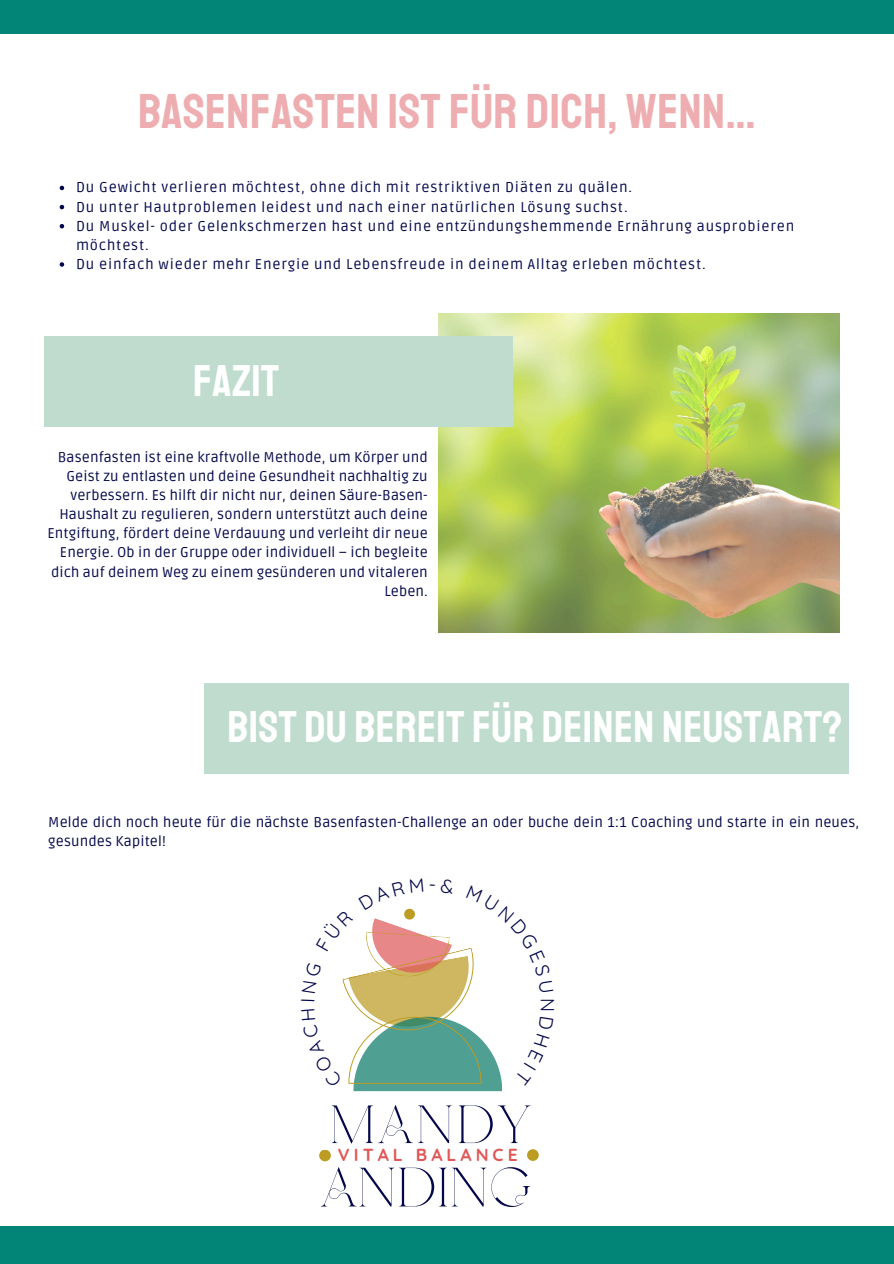
<style>
.page{position:relative;width:894px;height:1264px;background:#fff}
.page>*{position:absolute;margin:0;border:0;box-sizing:border-box;transform-origin:0 0}
.t1{font:55.2px "Sirenik";color:#04084b}
.t2{font:53.55px "Sirenik";letter-spacing:.04em;color:#04084b}
.t3{font:49.5px "Staatliches";letter-spacing:.01em;color:#eeadb0}
.t4{font:45px "Staatliches";letter-spacing:.01em;color:#fff}
.t5{font:19.05px "Quicksand";color:#04084b}
.t6{font:700 17.55px "Quicksand";letter-spacing:.23em;color:#e05858}
.t7{font:14.25px/19.2px "Ruda";letter-spacing:.01em;color:#04084b;text-align:right}
.t8{font:14.25px/19.2px "Ruda";letter-spacing:.06em;color:#04084b}
</style>
<div class="page">
<div style="left:0;top:1225px;width:893px;height:38px;background:#028476"></div>
<div style="left:0;top:0;width:893px;height:33px;background:#028476"></div>
<img style="left:438px;top:313px;width:401px;height:319px">
<div style="left:45px;top:336px;width:468px;height:90px;background:#bfdccf"></div>
<svg style="left:60px;top:186px;width:4px;height:4px"></svg>
<svg style="left:60px;top:205px;width:4px;height:4px"></svg>
<svg style="left:60px;top:224px;width:4px;height:4px"></svg>
<svg style="left:60px;top:262px;width:4px;height:5px"></svg>
<div style="left:380px;top:683px;width:468px;height:90px;background:#bfdccf"></div>
<div style="left:204px;top:683px;width:468px;height:90px;background:#bfdccf"></div>
<div style="left:319px;top:1149px;width:12px;height:12px;background:#bc9c22;border-radius:50%"></div>
<div style="left:527px;top:1149px;width:11px;height:11px;background:#bc9c22;border-radius:50%"></div>
<svg style="left:342px;top:908px;width:160px;height:183px"></svg>
<p class="t3" style="left:138px;top:81px;width:618px">BASENFASTEN IST FÜR DICH, WENN…</p>
<h2 class="t8" style="left:76px;top:178px;width:557px">Du Gewicht verlieren möchtest, ohne dich mit restriktiven Diäten zu quälen.</h2>
<p class="t8" style="left:76px;top:197px;width:553px">Du unter Hautproblemen leidest und nach einer natürlichen Lösung suchst.</p>
<p class="t8" style="left:76px;top:217px;width:719px">Du Muskel- oder Gelenkschmerzen hast und eine entzündungshemmende Ernährung ausprobieren möchtest.</p>
<p class="t8" style="left:76px;top:255px;width:631px">Du einfach wieder mehr Energie und Lebensfreude in deinem Alltag erleben möchtest.</p>
<p class="t4" style="left:193px;top:353px;width:88px">FAZIT</p>
<p class="t7" style="left:47px;top:447px;width:382px">Basenfasten ist eine kraftvolle Methode, um Körper und Geist zu entlasten und deine Gesundheit nachhaltig zu verbessern. Es hilft dir nicht nur, deinen Säure-Basen-Haushalt zu regulieren, sondern unterstützt auch deine Entgiftung, fördert deine Verdauung und verleiht dir neue Energie. Ob in der Gruppe oder individuell – ich begleite dich auf deinem Weg zu einem gesünderen und vitaleren Leben.</p>
<p class="t4" style="left:227px;top:699px;width:616px">BIST DU BEREIT FÜR DEINEN NEUSTART?</p>
<h2 class="t7" style="left:48px;top:813px;width:812px;text-align:left">Melde dich noch heute für die nächste Basenfasten-Challenge an oder buche dein 1:1 Coaching und starte in ein neues, gesundes Kapitel!</h2>
<h3 class="t5" style="left:559px;top:997px;width:15px;rotate:90deg">N</h3>
<p class="t2" style="left:329px;top:1100px;width:203px">MANDY</p>
<p class="t1" style="left:320px;top:1162px;width:213px">ANDING</p>
<p class="t6" style="left:338px;top:1143px;width:181px">VITAL BALANCE</p>
</div>
